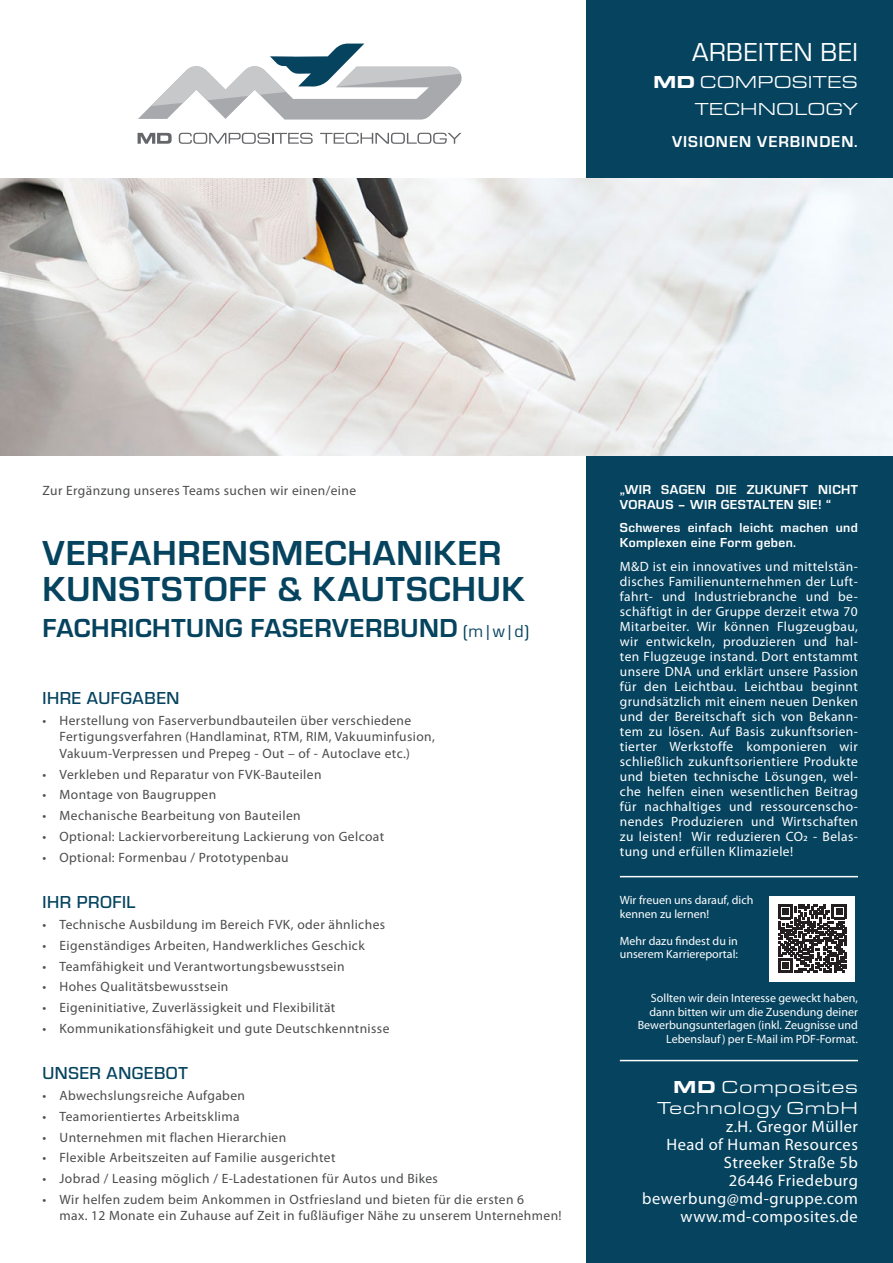
<style>
.page{position:relative;width:893px;height:1263px;background:#fff}
.page>*{position:absolute;margin:0;border:0;box-sizing:border-box;transform-origin:0 0}
.t1{font:700 36px/36px "Eurostile";letter-spacing:.02em;color:#05435f}
.t2{font:700 27px "Eurostile";letter-spacing:.02em;color:#05435f}
.t3{font:27px "Eurostile";letter-spacing:.02em;color:#fff}
.t4{font:500 18px "Eurostile";letter-spacing:.03em;color:#05435f}
.t5{font:18px/21px "Eurostile Ext";letter-spacing:.03em;color:#fff;text-align:right}
.t6{font:18px/27px "Eurostile Ext";color:#fff;text-align:right}
.t7{font:16.5px/18px "Myriad Pro";letter-spacing:.03em;color:#fff;text-align:right}
.t8{font:700 16.35px "Eurostile";letter-spacing:.06em;color:#fff}
.t9{font:13.5px/16.5px "Myriad Pro";letter-spacing:.03em;color:#4b4c4d}
.t10{font:13.5px/15px "Myriad Pro";letter-spacing:.03em;color:#fff;text-align:justify}
.t11{font:700 13.5px/15px "Eurostile";letter-spacing:.03em;color:#fff}
.t12{font:12px/13.5px "Myriad Pro";color:#fff}
.s1{font-weight:900}
.s2{font-weight:400;font-size:18px}
</style>
<div class="page">
<div style="left:587px;top:0;width:306px;height:1263px;background:#05435f"></div>
<img style="left:0;top:179px;width:893px;height:276px">
<svg style="left:138px;top:44px;width:324px;height:76px"></svg>
<svg style="left:138px;top:133px;width:34px;height:11px"></svg>
<svg style="left:179px;top:133px;width:134px;height:11px"></svg>
<svg style="left:320px;top:133px;width:141px;height:11px"></svg>
<hr style="left:620px;top:1060px;width:238px;height:1px;background:#fff">
<div style="left:770px;top:896px;width:85px;height:85px;background:#fff"></div>
<svg style="left:778px;top:904px;width:68px;height:69px"></svg>
<hr style="left:620px;top:876px;width:238px;height:1px;background:#fff">
<h2 class="t3" style="left:692px;top:33px;width:167px">ARBEITEN BEI</h2>
<h3 class="t6" style="left:653px;top:67px;width:206px"><span class="s1">MD</span> COMPOSITES<br>TECHNOLOGY</h3>
<p class="t8" style="left:672px;top:130px;width:187px">VISIONEN VERBINDEN.</p>
<p class="t9" style="left:43px;top:482px;width:315px">Zur Ergänzung unseres Teams suchen wir einen/eine</p>
<h1 class="t1" style="left:43px;top:533px;width:484px">VERFAHRENSMECHANIKER<br>KUNSTSTOFF &amp; KAUTSCHUK</h1>
<h2 class="t2" style="left:43px;top:609px;width:488px">FACHRICHTUNG FASERVERBUND <span class="s2">(m|w|d)</span></h2>
<h3 class="t4" style="left:43px;top:686px;width:138px">IHRE AUFGABEN</h3>
<p class="t9" style="left:60px;top:712px;width:377px;text-indent:-17px">• Herstellung von Faserverbundbauteilen über verschiedene<br>Fertigungsverfahren (Handlaminat, RTM, RIM, Vakuuminfusion,<br>Vakuum-Verpressen und Prepeg - Out – of - Autoclave etc.)</p>
<p class="t9" style="left:43px;top:766px;width:280px">• Verkleben und Reparatur von FVK-Bauteilen</p>
<p class="t9" style="left:43px;top:786px;width:175px">• Montage von Baugruppen</p>
<p class="t9" style="left:43px;top:807px;width:260px">• Mechanische Bearbeitung von Bauteilen</p>
<p class="t9" style="left:43px;top:828px;width:343px">• Optional: Lackiervorbereitung Lackierung von Gelcoat</p>
<p class="t9" style="left:43px;top:849px;width:248px">• Optional: Formenbau / Prototypenbau</p>
<h3 class="t4" style="left:43px;top:890px;width:95px">IHR PROFIL</h3>
<p class="t9" style="left:43px;top:916px;width:344px">• Technische Ausbildung im Bereich FVK, oder ähnliches</p>
<p class="t9" style="left:43px;top:937px;width:324px">• Eigenständiges Arbeiten, Handwerkliches Geschick</p>
<p class="t9" style="left:43px;top:957px;width:304px">• Teamfähigkeit und Verantwortungsbewusstsein</p>
<p class="t9" style="left:43px;top:978px;width:187px">• Hohes Qualitätsbewusstsein</p>
<p class="t9" style="left:43px;top:999px;width:294px">• Eigeninitiative, Zuverlässigkeit und Flexibilität</p>
<p class="t9" style="left:43px;top:1020px;width:348px">• Kommunikationsfähigkeit und gute Deutschkenntnisse</p>
<h3 class="t4" style="left:43px;top:1061px;width:147px">UNSER ANGEBOT</h3>
<p class="t9" style="left:43px;top:1087px;width:204px">• Abwechslungsreiche Aufgaben</p>
<p class="t9" style="left:43px;top:1108px;width:199px">• Teamorientiertes Arbeitsklima</p>
<p class="t9" style="left:43px;top:1129px;width:245px">• Unternehmen mit flachen Hierarchien</p>
<p class="t9" style="left:43px;top:1149px;width:294px">• Flexible Arbeitszeiten auf Familie ausgerichtet</p>
<p class="t9" style="left:43px;top:1170px;width:397px">• Jobrad / Leasing möglich / E-Ladestationen für Autos und Bikes</p>
<p class="t9" style="left:60px;top:1191px;width:504px;text-indent:-17px">• Wir helfen zudem beim Ankommen in Ostfriesland und bieten für die ersten 6<br>max. 12 Monate ein Zuhause auf Zeit in fußläufiger Nähe zu unserem Unternehmen!</p>
<p class="t11" style="left:620px;top:481px;width:240px">„WIR SAGEN DIE ZUKUNFT NICHT<br>VORAUS – WIR GESTALTEN SIE! “</p>
<p class="t11" style="left:620px;top:519px;width:240px">Schweres einfach leicht machen und<br>Komplexen eine Form geben.</p>
<p class="t10" style="left:620px;top:558px;width:240px">M&amp;D ist ein innovatives und mittelstän&shy;disches Familienunternehmen der Luft&shy;fahrt- und Industriebranche und be&shy;schäftigt in der Gruppe derzeit etwa 70<br>Mitarbeiter. Wir können Flugzeugbau, wir entwickeln, produzieren und hal&shy;ten Flugzeuge instand. Dort entstammt unsere DNA und erklärt unsere Passion für den Leichtbau. Leichtbau beginnt grundsätzlich mit einem neuen Denken und der Bereitschaft sich von Bekann&shy;tem zu lösen. Auf Basis zukunftsorien&shy;tierter Werkstoffe komponieren wir schließlich zukunftsorientiere Produkte und bieten technische Lösungen, wel&shy;che helfen einen wesentlichen Beitrag für nachhaltiges und ressourcenscho&shy;nendes Produzieren und Wirtschaften zu leisten! Wir reduzieren CO² - Belas&shy;tung und erfüllen Klimaziele!</p>
<p class="t12" style="left:620px;top:893px;width:135px">Wir freuen uns darauf, dich kennen zu lernen!</p>
<p class="t12" style="left:620px;top:934px;width:120px">Mehr dazu findest du in unserem Karriereportal:</p>
<p class="t12" style="left:638px;top:991px;width:222px;text-align:right">Sollten wir dein Interesse geweckt haben, dann bitten wir um die Zusendung deiner Bewerbungsunterlagen (inkl. Zeugnisse und Lebenslauf) per E-Mail im PDF-Format.</p>
<h3 class="t5" style="left:657px;top:1075px;width:202px"><span class="s1">MD</span> Composites<br>Technology GmbH</h3>
<p class="t7" style="left:642px;top:1117px;width:217px">z.H. Gregor Müller<br>Head of Human Resources<br>Streeker Straße 5b<br>26446 Friedeburg bewerbung@md-gruppe.com www.md-composites.de</p>
</div>
